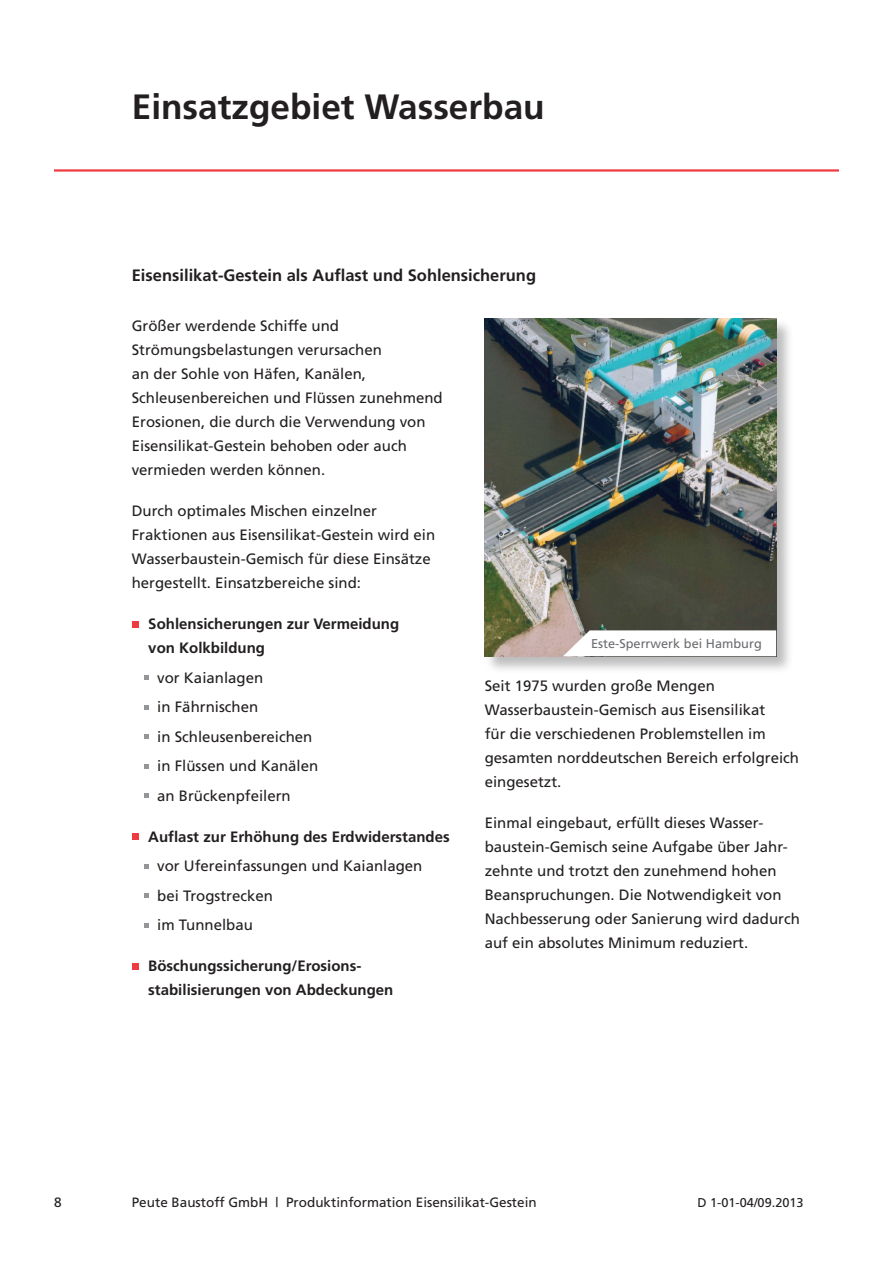
<style>
.page{position:relative;width:893px;height:1263px;background:#fff}
.page>*{position:absolute;margin:0;border:0;box-sizing:border-box;transform-origin:0 0}
.t1{font:700 35.1px "Frutiger";color:#231f20}
.t2{font:700 16.5px "Frutiger";color:#231f20}
.t3{font:15px/24px "Frutiger";color:#231f20}
.t4{font:700 15px/24px "Frutiger";color:#231f20}
.t5{font:13.5px "Frutiger";color:#231f20}
.t6{font:12.75px "Frutiger";color:#6c6d70}
.t7{font:12.75px "Frutiger";color:#231f20}
</style>
<div class="page">
<hr style="left:54px;top:170px;width:785px;height:2px;background:#ee3a41">
<div style="left:132px;top:621px;width:6px;height:7px;background:#ee3a41"></div>
<svg style="left:145px;top:675px;width:4px;height:5px"></svg>
<svg style="left:145px;top:705px;width:4px;height:4px"></svg>
<svg style="left:145px;top:734px;width:4px;height:5px"></svg>
<svg style="left:145px;top:764px;width:4px;height:4px"></svg>
<svg style="left:145px;top:793px;width:4px;height:5px"></svg>
<svg style="left:132px;top:834px;width:6px;height:6px"></svg>
<svg style="left:145px;top:864px;width:4px;height:4px"></svg>
<svg style="left:145px;top:893px;width:4px;height:5px"></svg>
<svg style="left:145px;top:923px;width:4px;height:4px"></svg>
<div style="left:132px;top:963px;width:6px;height:7px;background:#ee3a41"></div>
<div style="left:484px;top:318px;width:310px;height:356px;background:#231f20;opacity:.3"></div>
<img style="left:485px;top:319px;width:291px;height:337px">
<svg style="left:563px;top:630px;width:213px;height:26px"></svg>
<hr style="left:54px;top:169px;width:785px;height:2px;background:#ee3a41">
<h1 class="t1" style="left:132px;top:86px;width:414px">Einsatzgebiet Wasserbau</h1>
<p class="t2" style="left:132px;top:265px;width:406px">Eisensilikat-Gestein als Auflast und Sohlensicherung</p>
<p class="t3" style="left:132px;top:314px;width:312px">Größer werdende Schiffe und Strömungsbelastungen verursachen<br>an der Sohle von Häfen, Kanälen, Schleusenbereichen und Flüssen zunehmend Erosionen, die durch die Verwendung von Eisensilikat-Gestein behoben oder auch vermieden werden können.</p>
<p class="t3" style="left:132px;top:499px;width:305px">Durch optimales Mischen einzelner Fraktionen aus Eisensilikat-Gestein wird ein Wasserbaustein-Gemisch für diese Einsätze hergestellt. Einsatzbereiche sind:</p>
<p class="t4" style="left:148px;top:612px;width:252px">Sohlensicherungen zur Vermeidung von Kolkbildung</p>
<p class="t3" style="left:157px;top:662px;width:162px;line-height:29.5px">vor Kaianlagen<br>in Fährnischen<br>in Schleusenbereichen in Flüssen und Kanälen an Brückenpfeilern</p>
<p class="t4" style="left:148px;top:824px;width:303px">Auflast zur Erhöhung des Erdwiderstandes</p>
<p class="t3" style="left:157px;top:851px;width:267px;line-height:29.5px">vor Ufereinfassungen und Kaianlagen bei Trogstrecken<br>im Tunnelbau</p>
<p class="t4" style="left:148px;top:954px;width:247px">Böschungssicherung/Erosions&shy;stabilisierungen von Abdeckungen</p>
<p class="t6" style="left:591px;top:636px;width:172px">Este-Sperrwerk bei Hamburg</p>
<p class="t3" style="left:485px;top:673px;width:316px">Seit 1975 wurden große Mengen Wasserbaustein-Gemisch aus Eisensilikat<br>für die verschiedenen Problemstellen im gesamten norddeutschen Bereich erfolgreich eingesetzt.</p>
<p class="t3" style="left:485px;top:810px;width:317px">Einmal eingebaut, erfüllt dieses Wasser&shy;baustein-Gemisch seine Aufgabe über Jahr&shy;zehnte und trotzt den zunehmend hohen Beanspruchungen. Die Notwendigkeit von Nachbesserung oder Sanierung wird dadurch auf ein absolutes Minimum reduziert.</p>
<p class="t5" style="left:54px;top:1195px;width:9px">8</p>
<p class="t5" style="left:132px;top:1195px;width:406px">Peute Baustoff GmbH | Produktinformation Eisensilikat-Gestein</p>
<p class="t7" style="left:697px;top:1195px;width:108px">D 1-01-04/09.2013</p>
</div>
